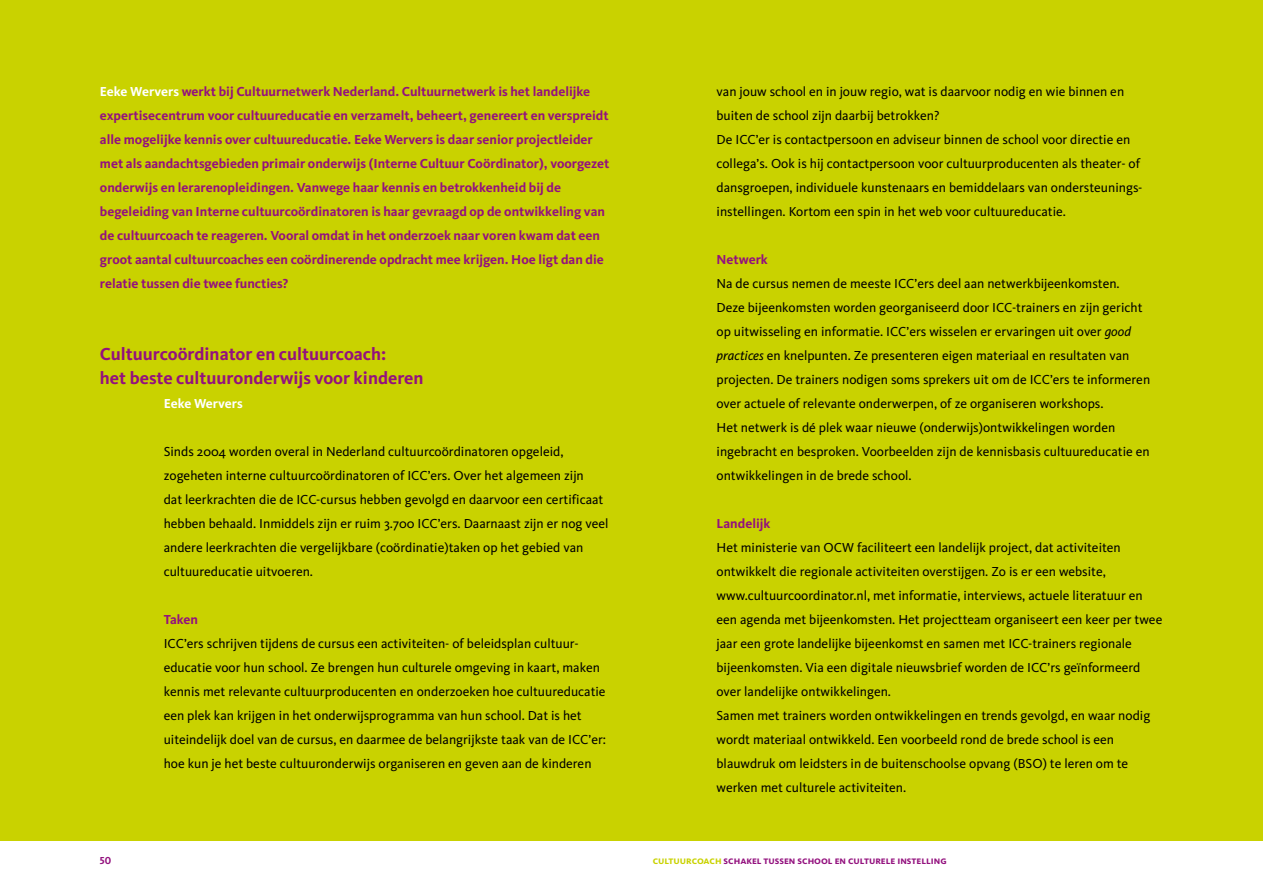
<style>
.page{position:relative;width:1263px;height:893px;background:#fff}
.page>*{position:absolute;margin:0;border:0;box-sizing:border-box;transform-origin:0 0}
.t1{font:700 18px/24px "Kievit";color:#93117e}
.t2{font:13.5px/24px "Kievit";color:#000}
.t3{font:700 13.5px/24px "Kievit";color:#93117e}
.t4{font:700 13.5px "Kievit";color:#fff}
.t5{font:10.5px "Kievit Bold SC";color:#93117e}
.s1{color:#fff}
.s2{font-style:italic}
.s3{color:#c9d200}
</style>
<div class="page">
<div style="left:0;top:0;width:1263px;height:840px;background:#c9d200"></div>
<p class="t3" style="left:100px;top:80px;width:511px"><span class="s1">Eeke Wervers</span> werkt bij Cultuurnetwerk Nederland. Cultuurnetwerk is het landelijke expertisecentrum voor cultuureducatie en verzamelt, beheert, genereert en verspreidt alle mogelijke kennis over cultuureducatie. Eeke Wervers is daar senior projectleider met als aandachtsgebieden primair onderwijs (Interne Cultuur Coördinator), voorgezet onderwijs en lerarenopleidingen. Vanwege haar kennis en betrokkenheid bij de begeleiding van Interne cultuurcoördinatoren is haar gevraagd op de ontwikkeling van de cultuurcoach te reageren. Vooral omdat in het onderzoek naar voren kwam dat een groot aantal cultuurcoaches een coördinerende opdracht mee krijgen. Hoe ligt dan die relatie tussen die twee functies?</p>
<h1 class="t1" style="left:100px;top:342px;width:325px">Cultuurcoördinator en cultuurcoach:<br>het beste cultuuronderwijs voor kinderen</h1>
<p class="t4" style="left:164px;top:396px;width:81px">Eeke Wervers</p>
<p class="t2" style="left:164px;top:440px;width:446px">Sinds 2004 worden overal in Nederland cultuurcoördinatoren opgeleid, zogeheten interne cultuurcoördinatoren of ICC’ers. Over het algemeen zijn<br>dat leerkrachten die de ICC-cursus hebben gevolgd en daarvoor een certificaat hebben behaald. Inmiddels zijn er ruim 3.700 ICC’ers. Daarnaast zijn er nog veel andere leerkrachten die vergelijkbare (coördinatie)taken op het gebied van cultuureducatie uitvoeren.</p>
<p class="t3" style="left:164px;top:607px;width:36px">Taken</p>
<p class="t2" style="left:164px;top:632px;width:444px">ICC’ers schrijven tijdens de cursus een activiteiten- of beleidsplan cultuur&shy;educatie voor hun school. Ze brengen hun culturele omgeving in kaart, maken kennis met relevante cultuurproducenten en onderzoeken hoe cultuureducatie een plek kan krijgen in het onderwijsprogramma van hun school. Dat is het uiteindelijk doel van de cursus, en daarmee de belangrijkste taak van de ICC’er: hoe kun je het beste cultuuronderwijs organiseren en geven aan de kinderen</p>
<p class="t2" style="left:716px;top:80px;width:426px">van jouw school en in jouw regio, wat is daarvoor nodig en wie binnen en buiten de school zijn daarbij betrokken?<br>De ICC’er is contactpersoon en adviseur binnen de school voor directie en collega’s. Ook is hij contactpersoon voor cultuurproducenten als theater- of dansgroepen, individuele kunstenaars en bemiddelaars van ondersteunings&shy;instellingen. Kortom een spin in het web voor cultuureducatie.</p>
<p class="t3" style="left:716px;top:247px;width:53px">Netwerk</p>
<p class="t2" style="left:716px;top:272px;width:435px">Na de cursus nemen de meeste ICC’ers deel aan netwerkbijeenkomsten.<br>Deze bijeenkomsten worden georganiseerd door ICC-trainers en zijn gericht op uitwisseling en informatie. ICC’ers wisselen er ervaringen uit over <span class="s2">good practices</span> en knelpunten. Ze presenteren eigen materiaal en resultaten van projecten. De trainers nodigen soms sprekers uit om de ICC’ers te informeren over actuele of relevante onderwerpen, of ze organiseren workshops.<br>Het netwerk is dé plek waar nieuwe (onderwijs)ontwikkelingen worden ingebracht en besproken. Voorbeelden zijn de kennisbasis cultuureducatie en ontwikkelingen in de brede school.</p>
<p class="t3" style="left:716px;top:512px;width:55px">Landelijk</p>
<p class="t2" style="left:716px;top:536px;width:447px">Het ministerie van OCW faciliteert een landelijk project, dat activiteiten ontwikkelt die regionale activiteiten overstijgen. Zo is er een website, www.cultuurcoordinator.nl, met informatie, interviews, actuele literatuur en een agenda met bijeenkomsten. Het projectteam organiseert een keer per twee jaar een grote landelijke bijeenkomst en samen met ICC-trainers regionale bijeenkomsten. Via een digitale nieuwsbrief worden de ICC’rs geïnformeerd over landelijke ontwikkelingen.<br>Samen met trainers worden ontwikkelingen en trends gevolgd, en waar nodig wordt materiaal ontwikkeld. Een voorbeeld rond de brede school is een blauwdruk om leidsters in de buitenschoolse opvang (BSO) te leren om te werken met culturele activiteiten.</p>
<p class="t5" style="left:100px;top:854px;width:13px">50</p>
<p class="t5" style="left:653px;top:854px;width:295px"><span class="s3">cultuurcoach</span> schakel tussen school en culturele instelling</p>
</div>
